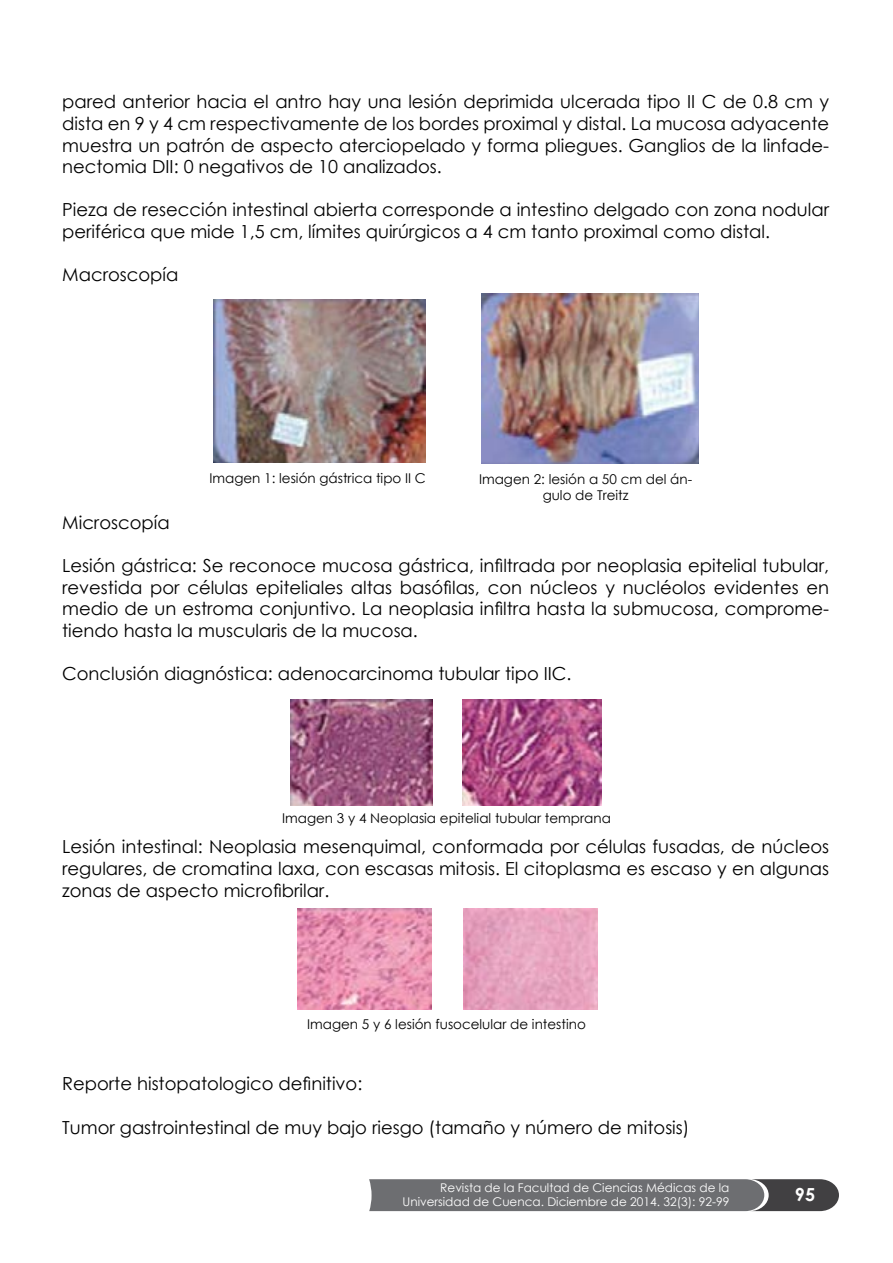
<style>
.page{position:relative;width:893px;height:1263px;background:#fff}
.page>*{position:absolute;margin:0;border:0;box-sizing:border-box;transform-origin:0 0}
.t1{font:18px/21.6px "Century Gothic";color:#000;text-align:justify}
.t2{font:700 18px "Century Gothic";color:#fff}
.t3{font:13.5px/16.2px "Century Gothic";color:#000;text-align:center}
.t4{font:12px/14.4px "Century Gothic";color:#fff;text-align:right}
</style>
<div class="page">
<svg style="left:369px;top:1179px;width:470px;height:32px;background:#6a6b6e"></svg>
<img style="left:214px;top:300px;width:211px;height:163px">
<img style="left:481px;top:294px;width:218px;height:169px">
<img style="left:291px;top:699px;width:142px;height:106px">
<img style="left:462px;top:699px;width:139px;height:106px">
<img style="left:298px;top:908px;width:133px;height:102px">
<img style="left:463px;top:908px;width:134px;height:102px">
<p class="t1" style="left:62px;top:91px;width:769px">pared anterior hacia el antro hay una lesión deprimida ulcerada tipo II C de 0.8 cm y dista en 9 y 4 cm respectivamente de los bordes proximal y distal. La mucosa adyacente muestra un patrón de aspecto aterciopelado y forma pliegues. Ganglios de la linfade&shy;nectomia DII: 0 negativos de 10 analizados.</p>
<p class="t1" style="left:62px;top:199px;width:768px">Pieza de resección intestinal abierta corresponde a intestino delgado con zona nodular periférica que mide 1,5 cm, límites quirúrgicos a 4 cm tanto proximal como distal.</p>
<p class="t1" style="left:62px;top:264px;width:118px">Macroscopía</p>
<p class="t3" style="left:210px;top:470px;width:218px">Imagen 1: lesión gástrica tipo II C</p>
<p class="t3" style="left:479px;top:471px;width:215px">Imagen 2: lesión a 50 cm del án&shy;gulo de Treitz</p>
<p class="t1" style="left:62px;top:511px;width:109px">Microscopía</p>
<p class="t1" style="left:62px;top:554px;width:768px">Lesión gástrica: Se reconoce mucosa gástrica, infiltrada por neoplasia epitelial tubular, revestida por células epiteliales altas basófilas, con núcleos y nucléolos evidentes en medio de un estroma conjuntivo. La neoplasia infiltra hasta la submucosa, comprome&shy;tiendo hasta la muscularis de la mucosa.</p>
<p class="t1" style="left:62px;top:662px;width:511px">Conclusión diagnóstica: adenocarcinoma tubular tipo IIC.</p>
<p class="t3" style="left:282px;top:809px;width:330px">Imagen 3 y 4 Neoplasia epitelial tubular temprana</p>
<p class="t1" style="left:62px;top:836px;width:768px">Lesión intestinal: Neoplasia mesenquimal, conformada por células fusadas, de núcleos regulares, de cromatina laxa, con escasas mitosis. El citoplasma es escaso y en algunas zonas de aspecto microfibrilar.</p>
<p class="t3" style="left:307px;top:1015px;width:280px">Imagen 5 y 6 lesión fusocelular de intestino</p>
<p class="t1" style="left:62px;top:1073px;width:302px">Reporte histopatologico definitivo:</p>
<p class="t1" style="left:62px;top:1116px;width:629px">Tumor gastrointestinal de muy bajo riesgo (tamaño y número de mitosis)</p>
<p class="t4" style="left:403px;top:1180px;width:328px">Revista de la Facultad de Ciencias Médicas de la<br>Universidad de Cuenca. Diciembre de 2014. 32(3): 92-99</p>
<p class="t2" style="left:795px;top:1180px;width:22px">95</p>
</div>
